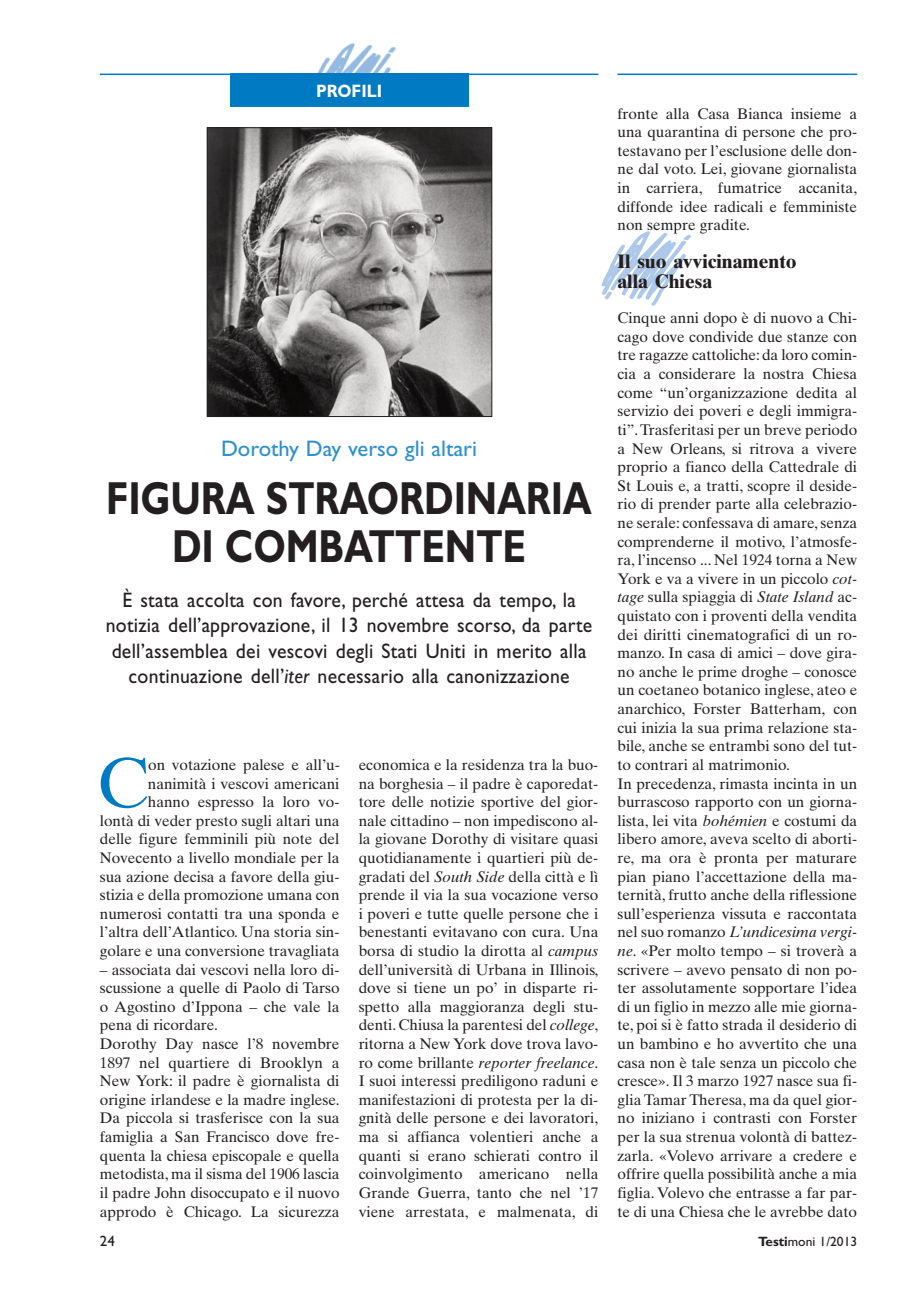
<style>
.page{position:relative;width:923px;height:1293px;background:#fff}
.page>*{position:absolute;margin:0;border:0;box-sizing:border-box;transform-origin:0 0}
.t1{font:70.5px "Times Ten";color:#007bc3}
.t2{font:700 46.5px/48px "Gill Sans";letter-spacing:-.005em;color:#231f20;text-align:center;scale:.8 1}
.t3{font:22.5px "Gill Sans";color:#2c90cf}
.t4{font:21px/25.5px "Gill Sans";letter-spacing:.01em;color:#231f20;text-align:center;scale:.94 1}
.t5{font:700 19.5px/19.5px "Times Ten";color:#231f20}
.t6{font:700 18px "Gill Sans";color:#fff;scale:.9 1}
.t7{font:15.3px/18.6px "Times Ten";color:#231f20;text-align:justify}
.t8{font:15px "Gill Sans";color:#231f20}
.t9{font:13.5px "Gill Sans";color:#231f20}
.s1{font-style:italic}
.s2{font-weight:700}
</style>
<div class="page">
<hr style="left:617px;top:74px;width:240px;height:1px;background:#007bc3">
<hr style="left:100px;top:74px;width:498px;height:1px;background:#007bc3">
<img style="left:286px;top:43px;width:143px;height:31px">
<div style="left:229px;top:74px;width:239px;height:33px;background:#007bc3"></div>
<img style="left:209px;top:129px;width:281px;height:286px">
<div style="left:207px;top:127px;width:285px;height:290px;border:1px solid #231f20"></div>
<p class="t6" style="left:316px;top:84px;width:75px">PROFILI</p>
<h3 class="t3" style="left:221px;top:440px;width:257px">Dorothy Day verso gli altari</h3>
<h2 class="t2" style="left:106px;top:479px;width:608px">FIGURA STRAORDINARIA<br>DI COMBATTENTE</h2>
<h3 class="t4" style="left:106px;top:589px;width:519px">È stata accolta con favore, perché attesa da tempo, la notizia dell’approvazione, il 13 novembre scorso, da parte dell’assemblea dei vescovi degli Stati Uniti in merito alla continuazione dell’<span class="s1">iter</span> necessario alla canonizzazione</h3>
<h1 class="t1" style="left:97px;top:756px;width:52px">C</h1>
<p class="t7" style="left:100px;top:757px;width:241px;text-align:right">on votazione palese e all’u&shy;nanimità i vescovi americani<br>hanno espresso la loro vo-<br>lontà di veder presto sugli altari una delle figure femminili più note del Novecento a livello mondiale per la sua azione decisa a favore della giu&shy;stizia e della promozione umana con numerosi contatti tra una sponda e l’altra dell’Atlantico. Una storia sin&shy;golare e una conversione travagliata</p>
<p class="t7" style="left:100px;top:961px;width:241px;text-align:left">– associata dai vescovi nella loro di&shy;scussione a quelle di Paolo di Tarso o Agostino d’Ippona – che vale la pena di ricordare.<br>Dorothy Day nasce l’8 novembre 1897 nel quartiere di Brooklyn a New York: il padre è giornalista di origine irlandese e la madre inglese.<br>Da piccola si trasferisce con la sua famiglia a San Francisco dove fre&shy;quenta la chiesa episcopale e quella metodista, ma il sisma del 1906 lascia il padre John disoccupato e il nuovo approdo è Chicago. La sicurezza</p>
<p class="t7" style="left:358px;top:757px;width:241px">economica e la residenza tra la buo&shy;na borghesia – il padre è caporedat&shy;tore delle notizie sportive del gior&shy;nale cittadino – non impediscono al&shy;la giovane Dorothy di visitare quasi quotidianamente i quartieri più de&shy;gradati del <span class="s1">South Side</span> della città e lì prende il via la sua vocazione verso i poveri e tutte quelle persone che i benestanti evitavano con cura. Una borsa di studio la dirotta al <span class="s1">campus </span>dell’università di Urbana in Illinois, dove si tiene un po’ in disparte ri&shy;spetto alla maggioranza degli stu&shy;denti. Chiusa la parentesi del <span class="s1">college</span>, ritorna a New York dove trova lavo&shy;ro come brillante <span class="s1">reporter freelance</span>.<br>I suoi interessi prediligono raduni e manifestazioni di protesta per la di&shy;gnità delle persone e dei lavoratori, ma si affianca volentieri anche a quanti si erano schierati contro il coinvolgimento americano nella Grande Guerra, tanto che nel ’17 viene arrestata, e malmenata, di</p>
<p class="t7" style="left:617px;top:106px;width:241px">fronte alla Casa Bianca insieme a una quarantina di persone che pro&shy;testavano per l’esclusione delle don&shy;ne dal voto. Lei, giovane giornalista in carriera, fumatrice accanita, diffonde idee radicali e femministe non sempre gradite.</p>
<p class="t5" style="left:617px;top:253px;width:181px">Il suo avvicinamento alla Chiesa</p>
<p class="t7" style="left:617px;top:310px;width:241px;text-align:left">Cinque anni dopo è di nuovo a Chi&shy;cago dove condivide due stanze con tre ragazze cattoliche: da loro comin&shy;cia a considerare la nostra Chiesa come “un’organizzazione dedita al servizio dei poveri e degli immigra&shy;ti”. Trasferitasi per un breve periodo a New Orleans, si ritrova a vivere proprio a fianco della Cattedrale di St Louis e, a tratti, scopre il deside&shy;rio di prender parte alla celebrazio&shy;ne serale: confessava di amare, senza comprenderne il motivo, l’atmosfe&shy;ra, l’incenso ... Nel 1924 torna a New York e va a vivere in un piccolo <span class="s1">cot&shy;tage</span> sulla spiaggia di <span class="s1">State Island</span> ac&shy;quistato con i proventi della vendita dei diritti cinematografici di un ro&shy;manzo. In casa di amici – dove gira&shy;no anche le prime droghe – conosce un coetaneo botanico inglese, ateo e anarchico, Forster Batterham, con cui inizia la sua prima relazione sta&shy;bile, anche se entrambi sono del tut&shy;to contrari al matrimonio.<br>In precedenza, rimasta incinta in un burrascoso rapporto con un giorna&shy;lista, lei vita <span class="s1">bohémien</span> e costumi da libero amore, aveva scelto di aborti&shy;re, ma ora è pronta per maturare pian piano l’accettazione della ma&shy;ternità, frutto anche della riflessione sull’esperienza vissuta e raccontata nel suo romanzo <span class="s1">L’undicesima vergi&shy;ne</span>. «Per molto tempo – si troverà a scrivere – avevo pensato di non po&shy;ter assolutamente sopportare l’idea di un figlio in mezzo alle mie giorna&shy;te, poi si è fatto strada il desiderio di un bambino e ho avvertito che una casa non è tale senza un piccolo che cresce». Il 3 marzo 1927 nasce sua fi&shy;glia Tamar Theresa, ma da quel gior&shy;no iniziano i contrasti con Forster per la sua strenua volontà di battez&shy;zarla. «Volevo arrivare a credere e offrire quella possibilità anche a mia figlia. Volevo che entrasse a far par&shy;te di una Chiesa che le avrebbe dato</p>
<p class="t8" style="left:100px;top:1235px;width:16px">24</p>
<p class="t9" style="left:758px;top:1236px;width:101px"><span class="s2">Testi</span>moni 1/2013</p>
</div>
